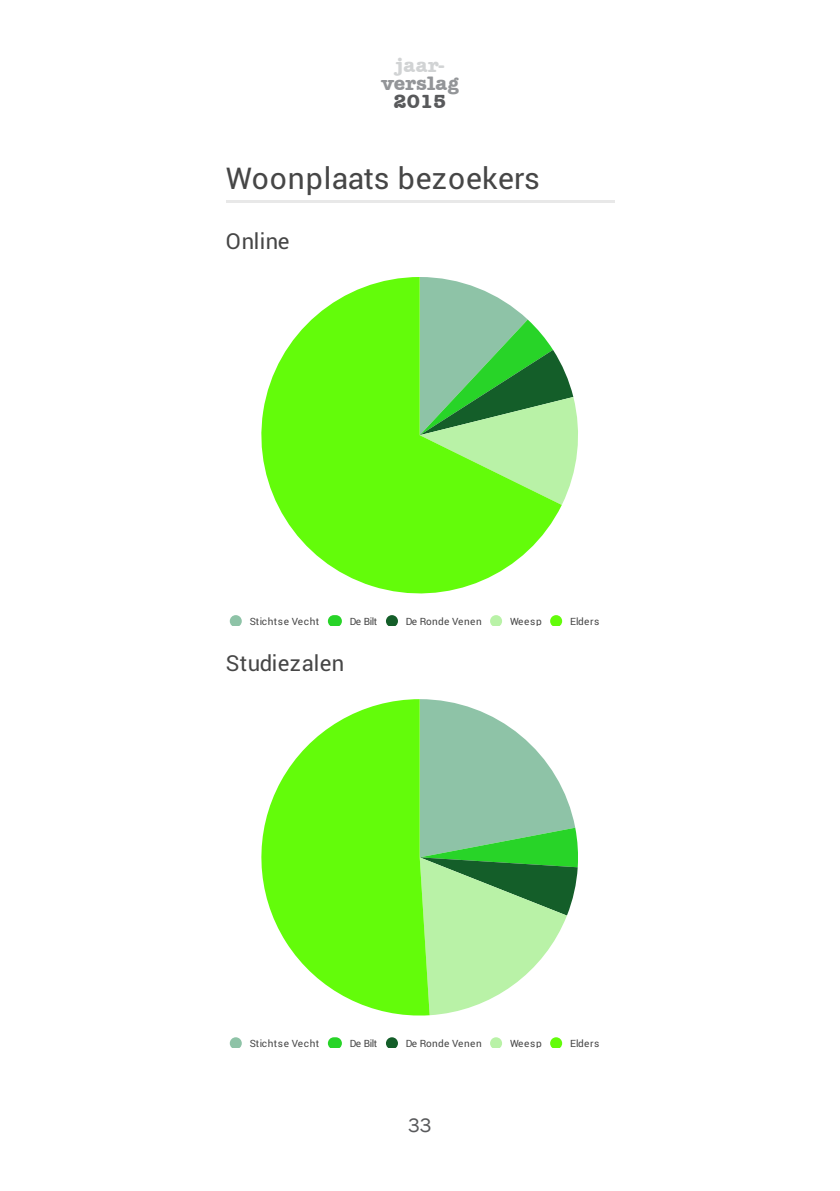
<style>
.page{position:relative;width:840px;height:1191px;background:#fff}
.page>*{position:absolute;margin:0;border:0;box-sizing:border-box;transform-origin:0 0}
.t1{font:30px "Roboto";letter-spacing:.015em;color:#464646}
.t2{font:22px "Roboto";letter-spacing:.015em;color:#464646}
.t3{font:700 20px "Amer Typewriter IT Cby BT";color:#939598}
.t4{font:700 20px "Amer Typewriter IT Cby BT";color:#d1d3d4}
.t5{font:700 20px "Amer Typewriter IT Cby BT";color:#58595b}
.t6{font:20px "Franklin Gothic";color:#58595b}
.t7{font:10px "Roboto";letter-spacing:.03em;color:#464646}
.t8{font:10px "Roboto";letter-spacing:.055em;color:#464646}
</style>
<div class="page">
<hr style="left:226px;top:201px;width:388px;height:2px;background:#e8e8e8">
<svg style="left:561px;top:364px;width:17px;height:141px"></svg>
<svg style="left:261px;top:277px;width:300px;height:316px;fill:#63fc0a"></svg>
<svg style="left:230px;top:615px;width:12px;height:10px"></svg>
<svg style="left:328px;top:615px;width:14px;height:10px"></svg>
<svg style="left:386px;top:615px;width:12px;height:10px"></svg>
<svg style="left:490px;top:615px;width:12px;height:10px"></svg>
<svg style="left:550px;top:615px;width:12px;height:10px"></svg>
<svg style="left:429px;top:699px;width:149px;height:316px"></svg>
<svg style="left:261px;top:699px;width:168px;height:316px;fill:#63fc0a"></svg>
<svg style="left:230px;top:1037px;width:12px;height:10px"></svg>
<svg style="left:328px;top:1037px;width:14px;height:10px"></svg>
<svg style="left:386px;top:1037px;width:12px;height:10px"></svg>
<svg style="left:490px;top:1037px;width:12px;height:10px"></svg>
<svg style="left:550px;top:1037px;width:12px;height:10px"></svg>
<h3 class="t4" style="left:395px;top:52px;width:51px">jaar-</h3>
<h3 class="t3" style="left:381px;top:70px;width:79px">verslag</h3>
<h3 class="t5" style="left:393px;top:88px;width:54px">2015</h3>
<h1 class="t1" style="left:226px;top:166px;width:315px">Woonplaats bezoekers</h1>
<h2 class="t2" style="left:226px;top:232px;width:65px">Online</h2>
<p class="t8" style="left:250px;top:617px;width:71px">Stichtse Vecht</p>
<p class="t7" style="left:350px;top:617px;width:29px">De Bilt</p>
<p class="t7" style="left:406px;top:617px;width:77px">De Ronde Venen</p>
<p class="t7" style="left:510px;top:617px;width:33px">Weesp</p>
<p class="t7" style="left:570px;top:617px;width:31px">Elders</p>
<h2 class="t2" style="left:226px;top:654px;width:120px">Studiezalen</h2>
<p class="t8" style="left:250px;top:1039px;width:71px">Stichtse Vecht</p>
<p class="t7" style="left:350px;top:1039px;width:29px">De Bilt</p>
<p class="t7" style="left:406px;top:1039px;width:77px">De Ronde Venen</p>
<p class="t7" style="left:510px;top:1039px;width:33px">Weesp</p>
<p class="t7" style="left:570px;top:1039px;width:31px">Elders</p>
<h3 class="t6" style="left:408px;top:1112px;width:25px">33</h3>
</div>
